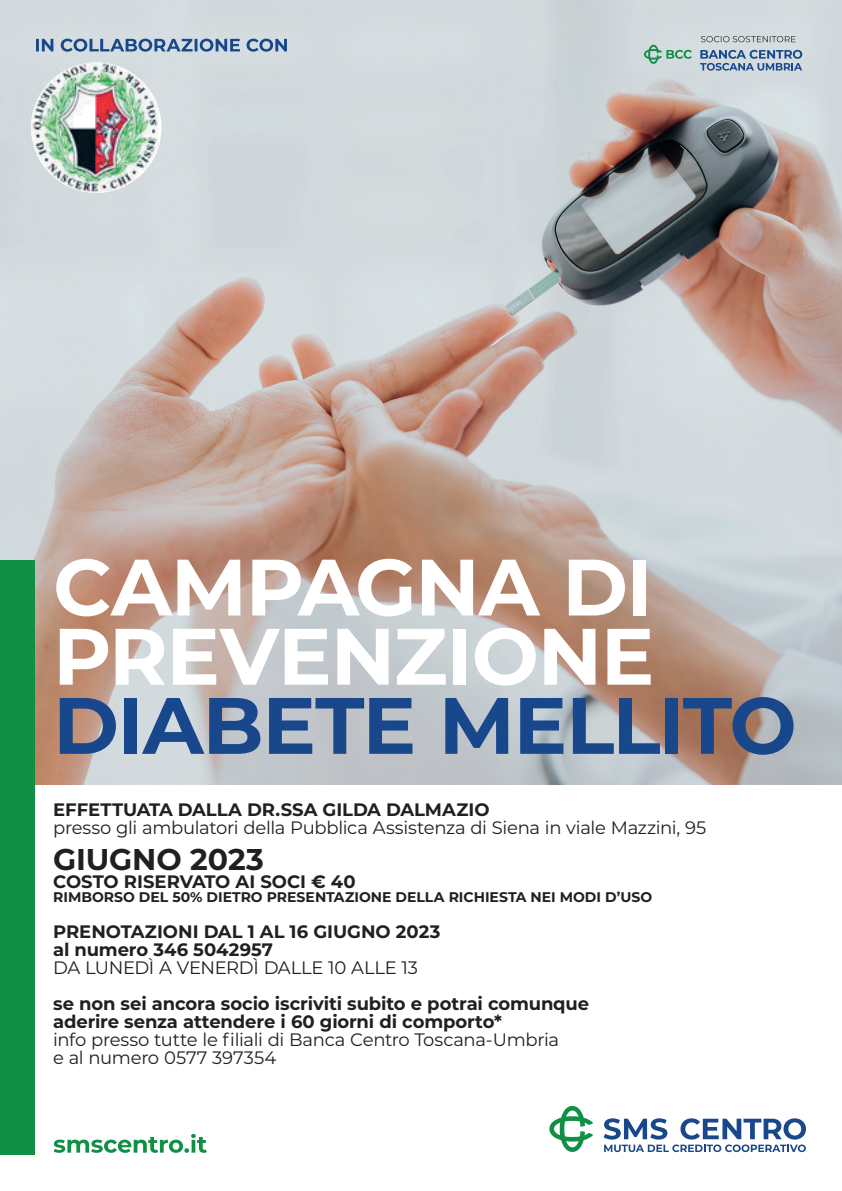
<style>
.page{position:relative;width:842px;height:1191px;background:#fff}
.page>*{position:absolute;margin:0;border:0;box-sizing:border-box;transform-origin:0 0}
.t1{font:700 79.7px/69.1px "Montserrat";letter-spacing:-.015em;color:#fff}
.t2{font:700 79.7px "Montserrat";letter-spacing:-.015em;color:#18478b}
.t3{font:700 30px "Montserrat";letter-spacing:-.005em;color:#231f20}
.t4{font:700 18px/18px "Montserrat";letter-spacing:-.005em;color:#231f20}
.t5{font:18px/18px "Montserrat";letter-spacing:-.015em;color:#231f20}
.t6{font:700 14px "Montserrat";color:#231f20}
</style>
<div class="page">
<img style="left:0;top:0;width:842px;height:784px">
<div style="left:0;top:560px;width:35px;height:594px;background:#109045"></div>
<svg style="left:36px;top:39px;width:251px;height:13px;background:#7f99b9"></svg>
<svg style="left:54px;top:1133px;width:153px;height:19px"></svg>
<svg style="left:549px;top:1106px;width:44px;height:46px"></svg>
<svg style="left:604px;top:1118px;width:202px;height:34px"></svg>
<img style="left:31px;top:62px;width:127px;height:131px">
<svg style="left:701px;top:36px;width:95px;height:6px"></svg>
<svg style="left:644px;top:45px;width:48px;height:19px"></svg>
<svg style="left:700px;top:50px;width:102px;height:21px;background:#8ea4bf"></svg>
<h1 class="t1" style="left:53px;top:548px;width:603px">CAMPAGNA DI<br>PREVENZIONE</h1>
<h1 class="t2" style="left:53px;top:668px;width:745px">DIABETE MELLITO</h1>
<p class="t4" style="left:53px;top:799px;width:438px">EFFETTUATA DALLA DR.SSA GILDA DALMAZIO</p>
<p class="t5" style="left:53px;top:817px;width:655px">presso gli ambulatori della Pubblica Assistenza di Siena in viale Mazzini, 95</p>
<h2 class="t3" style="left:53px;top:837px;width:212px">GIUGNO 2023</h2>
<p class="t4" style="left:53px;top:871px;width:304px">COSTO RISERVATO AI SOCI € 40</p>
<p class="t6" style="left:53px;top:886px;width:601px">RIMBORSO DEL 50% DIETRO PRESENTAZIONE DELLA RICHIESTA NEI MODI D’USO</p>
<p class="t4" style="left:53px;top:921px;width:389px">PRENOTAZIONI DAL 1 AL 16 GIUGNO 2023 al numero 346 5042957</p>
<p class="t5" style="left:53px;top:957px;width:366px">DA LUNEDÌ A VENERDÌ DALLE 10 ALLE 13</p>
<p class="t4" style="left:53px;top:993px;width:537px">se non sei ancora socio iscriviti subito e potrai comunque aderire senza attendere i 60 giorni di comporto*</p>
<p class="t5" style="left:53px;top:1029px;width:508px">info presso tutte le filiali di Banca Centro Toscana-Umbria e al numero 0577 397354</p>
</div>
